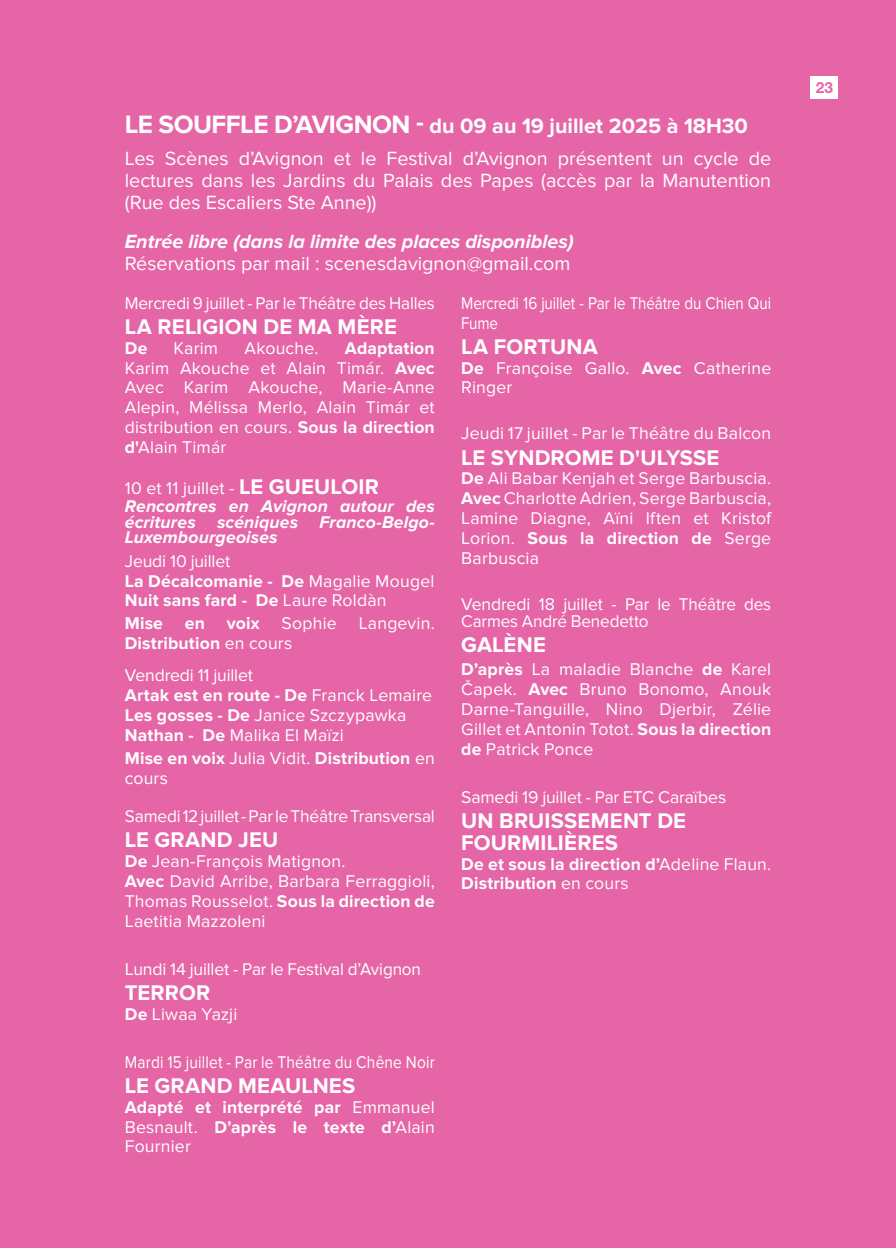
<style>
.page{position:relative;width:896px;height:1248px;background:#fff}
.page>*{position:absolute;margin:0;border:0;box-sizing:border-box;transform-origin:0 0}
.t1{font:700 22px/22px "Proxima Nova";letter-spacing:.01em;color:#fff}
.t2{font:700 21.6px "Proxima Nova";color:#fff}
.t3{font:19.8px/22px "Proxima Nova";color:#fff;text-align:justify}
.t4{font:italic 700 19.8px "Proxima Nova";color:#fff}
.t5{font:17.6px/19.8px "Proxima Nova";letter-spacing:.01em;color:#fff}
.t6{font:17.6px/19.8px "Proxima Nova";letter-spacing:-.01em;color:#fff}
.t7{font:700 17.6px/19.8px "Proxima Nova";letter-spacing:.01em;color:#fff}
.t8{font:italic 700 17.6px/18.6px "Proxima Nova";letter-spacing:.01em;color:#fff}
.t9{font:17.6px/19.8px "Proxima Nova";letter-spacing:-.01em;color:#fff;scale:.86 1}
.t10{font:17.6px "Proxima Nova";letter-spacing:.01em;color:#fff;scale:.88 1}
.t11{font:700 15.4px "Helvetica Neue";color:#e565a6}
.s1{font-size:26px}
.s2{font-weight:700}
.s3{font-weight:400;font-style:normal}
.s4{font-style:normal;font-size:22px}
.s5{font-weight:400}
</style>
<div class="page">
<div style="left:0;top:0;width:896px;height:1247px;background:#e565a6"></div>
<div style="left:811px;top:77px;width:27px;height:22px;background:#fff"></div>
<p class="t2" style="left:125px;top:113px;width:624px"><span class="s1">LE SOUFFLE D’AVIGNON -</span> du 09 au 19 juillet 2025 à 18H30</p>
<p class="t3" style="left:125px;top:147px;width:648px">Les Scènes d’Avignon et le Festival d’Avignon présentent un cycle de lectures dans les Jardins du Palais des Papes (accès par la Manutention (Rue des Escaliers Ste Anne))</p>
<p class="t4" style="left:125px;top:230px;width:450px">Entrée libre (dans la limite des places disponibles)</p>
<p class="t3" style="left:125px;top:252px;width:447px">Réservations par mail : scenesdavignon@gmail.com</p>
<p class="t6" style="left:125px;top:293px;width:311px">Mercredi 9 juillet - Par le Théâtre des Halles</p>
<p class="t1" style="left:125px;top:316px;width:274px">LA RELIGION DE MA MÈRE</p>
<p class="t7" style="left:125px;top:338px;width:24px">De</p>
<p class="t5" style="left:174px;top:338px;width:46px">Karim</p>
<p class="t5" style="left:245px;top:338px;width:75px">Akouche.</p>
<p class="t5" style="left:125px;top:338px;width:311px;text-align:justify;text-indent:220px"><span class="s2">Adaptation </span>Karim Akouche et Alain Timár. <span class="s2">Avec </span>Avec Karim Akouche, Marie-Anne Alepin, Mélissa Merlo, Alain Timár et distribution en cours. <span class="s2">Sous la direction d'</span>Alain Timár</p>
<p class="t8" style="left:125px;top:479px;width:311px"><span class="s3">10 et 11 juillet -</span> <span class="s4">LE GUEULOIR<br></span>Rencontres en Avignon autour des</p>
<p class="t8" style="left:125px;top:514px;width:311px;line-height:15.4px">écritures scéniques Franco-Belgo-<br>Luxembourgeoises</p>
<p class="t6" style="left:125px;top:551px;width:311px">Jeudi 10 juillet<br><span class="s2">La Décalcomanie - De</span> Magalie Mougel<br><span class="s2">Nuit sans fard - De</span> Laure Roldàn</p>
<p class="t7" style="left:125px;top:614px;width:136px">Mise en voix</p>
<p class="t5" style="left:125px;top:614px;width:311px;text-indent:157px">Sophie Langevin.<br><span class="s2">Distribution</span> en cours</p>
<p class="t5" style="left:125px;top:666px;width:309px">Vendredi 11 juillet<br><span class="s2">Artak est en route - De</span> Franck Lemaire<br><span class="s2">Les gosses - De</span> Janice Szczypawka<br><span class="s2">Nathan - De</span> Malika El Maïzi</p>
<p class="t7" style="left:125px;top:748px;width:311px">Mise en voix <span class="s5">Julia Vidit.</span> Distribution <span class="s5">en cours</span></p>
<p class="t6" style="left:125px;top:806px;width:311px">Samedi 12 juillet - Par le Théâtre Transversal</p>
<p class="t1" style="left:125px;top:829px;width:155px">LE GRAND JEU</p>
<p class="t5" style="left:125px;top:851px;width:311px"><span class="s2">De</span> Jean-François Matignon.<br><span class="s2">Avec</span> David Arribe, Barbara Ferraggioli,<br>Thomas Rousselot. <span class="s2">Sous la direction de<br></span>Laetitia Mazzoleni</p>
<p class="t6" style="left:125px;top:959px;width:298px">Lundi 14 juillet - Par le Festival d’Avignon</p>
<p class="t1" style="left:125px;top:981px;width:87px">TERROR</p>
<p class="t5" style="left:125px;top:1004px;width:114px"><span class="s2">De</span> Liwaa Yazji</p>
<p class="t10" style="left:125px;top:1051px;width:354px">Mardi 15 juillet - Par le Théâtre du Chêne Noir</p>
<p class="t1" style="left:125px;top:1075px;width:232px">LE GRAND MEAULNES</p>
<p class="t7" style="left:125px;top:1097px;width:311px;text-align:justify">Adapté et interprété par <span class="s5">Emmanuel Besnault.</span> D’après le texte d’<span class="s5">Alain Fournier</span></p>
<p class="t9" style="left:461px;top:293px;width:362px">Mercredi 16 juillet - Par le Théâtre du Chien Qui<br>Fume</p>
<p class="t1" style="left:461px;top:336px;width:138px">LA FORTUNA</p>
<p class="t5" style="left:461px;top:358px;width:311px"><span class="s2">De</span> Françoise Gallo. <span class="s2">Avec</span> Catherine<br>Ringer</p>
<p class="t5" style="left:461px;top:424px;width:311px">Jeudi 17 juillet - Par le Théâtre du Balcon</p>
<p class="t1" style="left:461px;top:446px;width:260px">LE SYNDROME D'ULYSSE</p>
<p class="t5" style="left:461px;top:469px;width:311px;text-align:justify"><span class="s2">De</span> Ali Babar Kenjah et Serge Barbuscia.<br><span class="s2">Avec</span> Charlotte Adrien, Serge Barbuscia, Lamine Diagne, Aïni Iften et Kristof Lorion. <span class="s2">Sous la direction de</span> Serge Barbuscia</p>
<p class="t6" style="left:461px;top:595px;width:311px;line-height:17.6px">Vendredi 18 juillet - Par le Théâtre des<br>Carmes André Benedetto</p>
<p class="t1" style="left:461px;top:634px;width:86px">GALÈNE</p>
<p class="t5" style="left:461px;top:659px;width:311px;text-align:justify"><span class="s2">D’après</span> La maladie Blanche <span class="s2">de</span> Karel Čapek. <span class="s2">Avec</span> Bruno Bonomo, Anouk Darne-Tanguille, Nino Djerbir, Zélie Gillet et Antonin Totot. <span class="s2">Sous la direction de</span> Patrick Ponce</p>
<p class="t6" style="left:461px;top:787px;width:266px">Samedi 19 juillet - Par ETC Caraïbes</p>
<p class="t1" style="left:461px;top:810px;width:226px">UN BRUISSEMENT DE<br>FOURMILIÈRES</p>
<p class="t7" style="left:461px;top:854px;width:311px">De et sous la direction d’<span class="s5">Adeline Flaun.<br></span>Distribution <span class="s5">en cours</span></p>
<p class="t11" style="left:816px;top:76px;width:19px">23</p>
</div>
